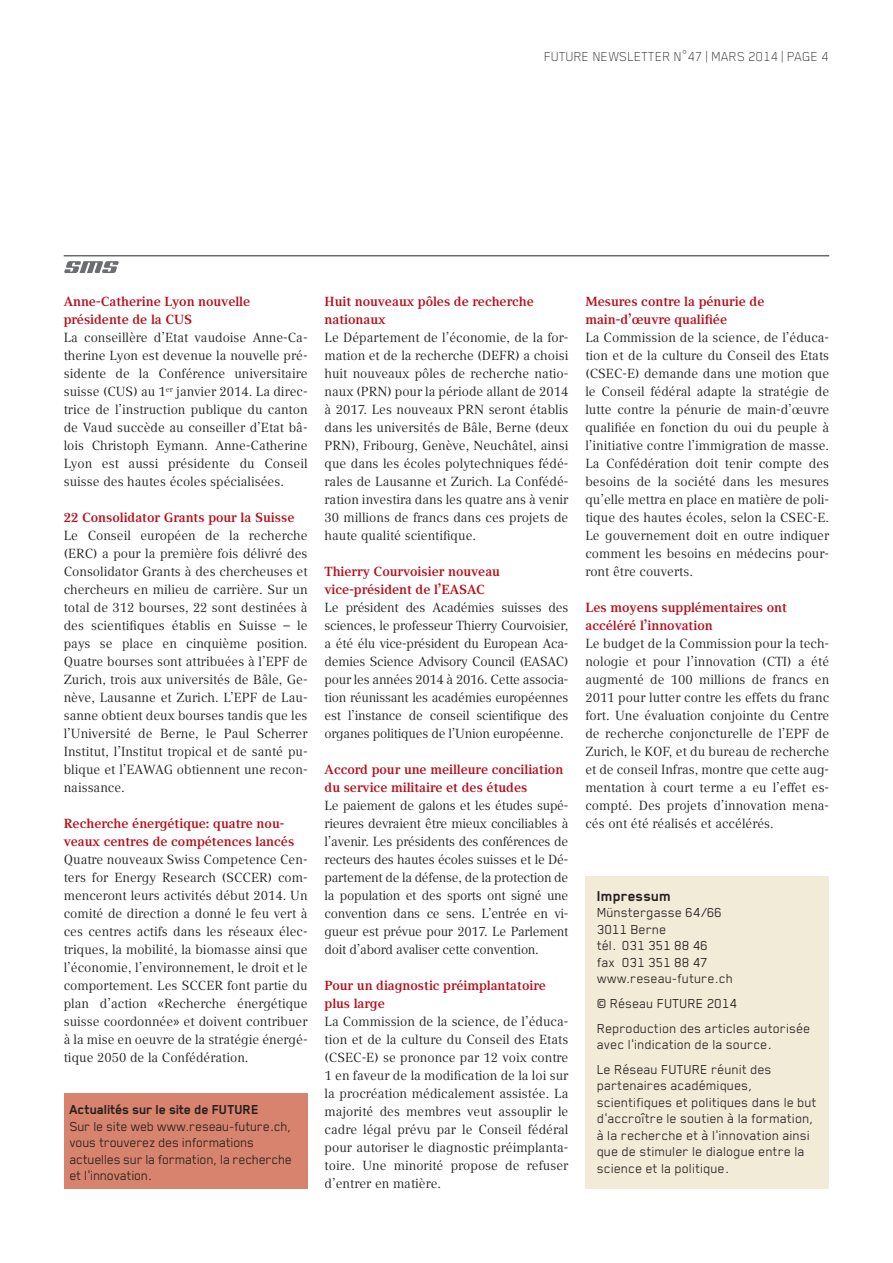
<style>
.page{position:relative;width:893px;height:1263px;background:#fff}
.page>*{position:absolute;margin:0;border:0;box-sizing:border-box;transform-origin:0 0}
.t1{font:700 16.5px "Blender";color:#231f20}
.t2{font:15px/16.5px "Blender";color:#231f20}
.t3{font:100 15px "Blender";color:#231f20}
.t4{font:700 15px "Blender";letter-spacing:-.015em;color:#231f20}
.t5{font:13.2px/18px "Compatil Text LT";color:#231f20;text-align:justify}
.t6{font:700 13.2px/18px "Compatil Text LT";color:#b50e1a}
</style>
<div class="page">
<svg style="left:64px;top:261px;width:55px;height:12px"></svg>
<hr style="left:64px;top:256px;width:765px;height:1px;background:#231f20">
<div style="left:64px;top:1093px;width:244px;height:96px;background:#d7836d"></div>
<div style="left:585px;top:876px;width:244px;height:312px;background:#f2ebd8"></div>
<p class="t3" style="left:544px;top:48px;width:286px">FUTURE NEWSLETTE R N°47 | MARS 2014 | PAGE 4</p>
<p class="t6" style="left:64px;top:292px;width:188px">Anne-Catherine Lyon nouvelle présidente de la CUS</p>
<p class="t5" style="left:64px;top:328px;width:245px">La conseillère d’Etat vaudoise Anne-Ca&shy;therine Lyon est devenue la nouvelle pré&shy;sidente de la Conférence universitaire suisse (CUS) au 1<sup>er</sup> janvier 2014. La direc&shy;trice de l’instruction publique du canton de Vaud succède au conseiller d’Etat bâ&shy;lois Christoph Eymann. Anne-Catherine Lyon est aussi présidente du Conseil suisse des hautes écoles spécialisées.</p>
<p class="t6" style="left:64px;top:508px;width:232px">22 Consolidator Grants pour la Suisse</p>
<p class="t5" style="left:64px;top:526px;width:245px">Le Conseil européen de la recherche (ERC) a pour la première fois délivré des Consolidator Grants à des chercheuses et chercheurs en milieu de carrière. Sur un total de 312 bourses, 22 sont destinées à des scientifiques établis en Suisse – le pays se place en cinquième position.<br>Quatre bourses sont attribuées à l’EPF de Zurich, trois aux universités de Bâle, Ge&shy;nève, Lausanne et Zurich. L’EPF de Lau&shy;sanne obtient deux bourses tandis que les l’Université de Berne, le Paul Scherrer Institut, l’Institut tropical et de santé pu&shy;blique et l’EAWAG obtiennent une recon&shy;naissance.</p>
<p class="t6" style="left:64px;top:814px;width:232px">Recherche énergétique: quatre nou&shy;veaux centres de compétences lancés</p>
<p class="t5" style="left:64px;top:850px;width:245px">Quatre nouveaux Swiss Competence Cen&shy;ters for Energy Research (SCCER) com&shy;menceront leurs activités début 2014. Un comité de direction a donné le feu vert à ces centres actifs dans les réseaux élec&shy;triques, la mobilité, la biomasse ainsi que l’économie, l’environnement, le droit et le comportement. Les SCCER font partie du plan d’action «Recherche énergétique suisse coordonnée» et doivent contribuer à la mise en oeuvre de la stratégie énergé&shy;tique 2050 de la Confédération.</p>
<p class="t4" style="left:70px;top:1101px;width:191px">Actualités sur le site de FUTURE</p>
<p class="t2" style="left:70px;top:1117px;width:224px">Sur le site web www.reseau-future.ch, vous trouverez des informations actuelles sur la formation, la recherche et l’innovation.</p>
<p class="t6" style="left:325px;top:292px;width:211px">Huit nouveaux pôles de recherche nationaux</p>
<p class="t5" style="left:325px;top:328px;width:245px">Le Département de l’économie, de la for&shy;mation et de la recherche (DEFR) a choisi huit nouveaux pôles de recherche natio&shy;naux (PRN) pour la période allant de 2014 à 2017. Les nouveaux PRN seront établis dans les universités de Bâle, Berne (deux PRN), Fribourg, Genève, Neuchâtel, ainsi que dans les écoles polytechniques fédé&shy;rales de Lausanne et Zurich. La Confédé&shy;ration investira dans les quatre ans à venir 30 millions de francs dans ces projets de haute qualité scientifique.</p>
<p class="t6" style="left:325px;top:562px;width:177px">Thierry Courvoisier nouveau vice-président de l’EASAC</p>
<p class="t5" style="left:325px;top:598px;width:245px">Le président des Académies suisses des sciences, le professeur Thierry Courvoisier, a été élu vice-président du European Aca&shy;demies Science Advisory Council (EASAC) pour les années 2014 à 2016. Cette associa&shy;tion réunissant les académies européennes est l’instance de conseil scientifique des organes politiques de l’Union européenne.</p>
<p class="t6" style="left:325px;top:760px;width:240px">Accord pour une meilleure conciliation du service militaire et des études</p>
<p class="t5" style="left:325px;top:796px;width:245px">Le paiement de galons et les études supé&shy;rieures devraient être mieux conciliables à l’avenir. Les présidents des conférences de recteurs des hautes écoles suisses et le Dé&shy;partement de la défense, de la protection de la population et des sports ont signé une convention dans ce sens. L’entrée en vi&shy;gueur est prévue pour 2017. Le Parlement doit d’abord avaliser cette convention.</p>
<p class="t6" style="left:325px;top:976px;width:223px">Pour un diagnostic préimplantatoire plus large</p>
<p class="t5" style="left:325px;top:1012px;width:245px">La Commission de la science, de l’éduca&shy;tion et de la culture du Conseil des Etats (CSEC-E) se prononce par 12 voix contre 1 en faveur de la modification de la loi sur la procréation médicalement assistée. La majorité des membres veut assouplir le cadre légal prévu par le Conseil fédéral pour autoriser le diagnostic préimplanta&shy;toire. Une minorité propose de refuser d’entrer en matière.</p>
<p class="t6" style="left:585px;top:292px;width:181px">Mesures contre la pénurie de main-d’œuvre qualifiée</p>
<p class="t5" style="left:585px;top:328px;width:245px">La Commission de la science, de l’éduca&shy;tion et de la culture du Conseil des Etats (CSEC-E) demande dans une motion que le Conseil fédéral adapte la stratégie de lutte contre la pénurie de main-d’œuvre qualifiée en fonction du oui du peuple à l’initiative contre l’immigration de masse.<br>La Confédération doit tenir compte des besoins de la société dans les mesures qu’elle mettra en place en matière de poli&shy;tique des hautes écoles, selon la CSEC-E.<br>Le gouvernement doit en outre indiquer comment les besoins en médecins pour&shy;ront être couverts.</p>
<p class="t6" style="left:585px;top:598px;width:203px">Les moyens supplémentaires ont accéléré l’innovation</p>
<p class="t5" style="left:585px;top:634px;width:245px">Le budget de la Commission pour la tech&shy;nologie et pour l’innovation (CTI) a été augmenté de 100 millions de francs en 2011 pour lutter contre les effets du franc fort. Une évaluation conjointe du Centre de recherche conjoncturelle de l’EPF de Zurich, le KOF, et du bureau de recherche et de conseil Infras, montre que cette aug&shy;mentation à court terme a eu l’effet es&shy;compté. Des projets d’innovation mena&shy;cés ont été réalisés et accélérés.</p>
<p class="t1" style="left:597px;top:886px;width:76px">Impressum</p>
<p class="t2" style="left:597px;top:903px;width:138px">Münstergasse 64/66<br>3011 Berne<br>tél. 031 351 88 46<br>fax 031 351 88 47 www.reseau-future.ch</p>
<p class="t2" style="left:597px;top:990px;width:215px;line-height:24.8px">© Réseau FUTURE 2014<br>Reproduction des articles autorisée</p>
<p class="t2" style="left:597px;top:1031px;width:176px;line-height:24.8px">avec l’indication de la source.<br>Le Réseau FUTURE réunit des</p>
<p class="t2" style="left:597px;top:1077px;width:221px">partenaires académiques, scientifiques et politiques dans le but d’accroître le soutien à la formation, à la recherche et à l’innovation ainsi que de stimuler le dialogue entre la science et la politique.</p>
</div>
